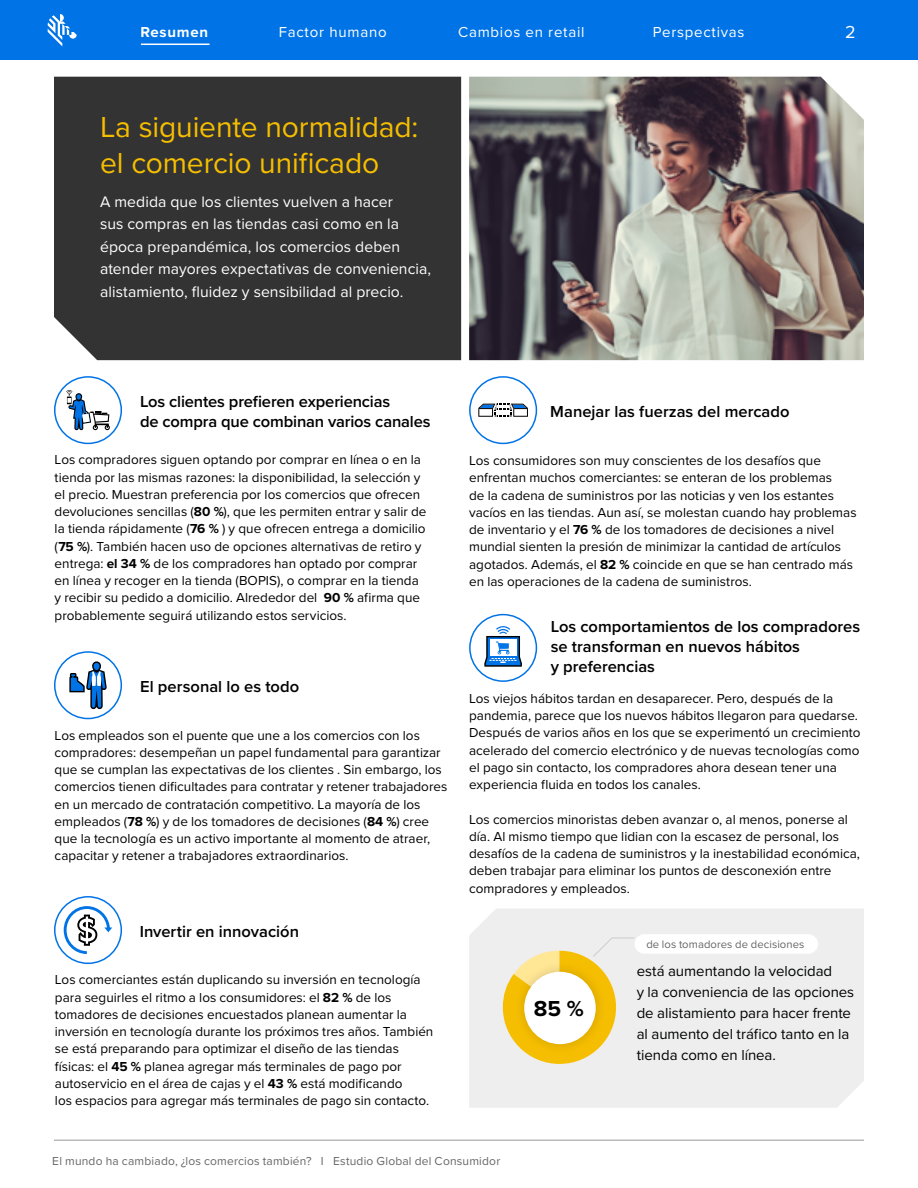
<style>
.page{position:relative;width:918px;height:1188px;background:#fff}
.page>*{position:absolute;margin:0;border:0;box-sizing:border-box;transform-origin:0 0}
.t1{font:30px/36px "Proxima Nova";letter-spacing:-.005em;color:#f6be00}
.t2{font:700 22.5px "Proxima Nova";color:#000101}
.t3{font:18px "Proxima Nova";color:#fff}
.t4{font:600 16.5px/19.8px "Proxima Nova";color:#000101}
.t5{font:15.75px/22.5px "Proxima Nova";letter-spacing:.005em;color:#fff}
.t6{font:15px/21px "Proxima Nova";letter-spacing:-.005em;color:#000101}
.t7{font:15px "Proxima Nova";letter-spacing:.05em;color:#fff}
.t8{font:700 15px "Proxima Nova";letter-spacing:.05em;color:#fff}
.t9{font:13.5px/17.2px "Proxima Nova";color:#000101}
.t10{font:12px "Proxima Nova";letter-spacing:.015em;color:#666}
.t11{font:11.25px "Proxima Nova";letter-spacing:.01em;color:#666}
.s1{font-weight:700}
</style>
<div class="page">
<hr style="left:54px;top:1140px;width:810px;height:1px;background:#999">
<div style="left:54px;top:77px;width:407px;height:283px;background:#333"></div>
<div style="left:469px;top:909px;width:395px;height:199px;background:#eee"></div>
<img style="left:469px;top:77px;width:395px;height:283px">
<div style="left:635px;top:934px;width:183px;height:20px;background:#fff;border-radius:10px"></div>
<svg style="left:503px;top:937px;width:132px;height:127px;background:#efe4c0"></svg>
<div style="left:514px;top:961px;width:93px;height:95px;background:#000;opacity:.15"></div>
<div style="left:524px;top:972px;width:72px;height:72px;background:#fff;border-radius:50%"></div>
<div style="left:54px;top:376px;width:68px;height:68px;border:2px solid #0073e6;border-radius:50%"></div>
<svg style="left:66px;top:390px;width:44px;height:40px"></svg>
<div style="left:469px;top:614px;width:68px;height:68px;border:2px solid #0073e6;border-radius:50%"></div>
<svg style="left:484px;top:626px;width:38px;height:41px"></svg>
<div style="left:54px;top:651px;width:68px;height:68px;border:2px solid #0073e6;border-radius:50%"></div>
<svg style="left:69px;top:661px;width:38px;height:48px"></svg>
<div style="left:469px;top:376px;width:68px;height:68px;border:2px solid #0073e6;border-radius:50%"></div>
<svg style="left:478px;top:404px;width:50px;height:13px"></svg>
<div style="left:54px;top:896px;width:68px;height:68px;border:2px solid #0073e6;border-radius:50%"></div>
<svg style="left:64px;top:906px;width:48px;height:48px"></svg>
<div style="left:0;top:0;width:918px;height:60px;background:#0073e6"></div>
<svg style="left:48px;top:14px;width:29px;height:32px"></svg>
<hr style="left:141px;top:44px;width:69px;height:1px;background:#fff">
<p class="t8" style="left:141px;top:21px;width:69px">Resumen</p>
<p class="t7" style="left:279px;top:21px;width:109px">Factor humano</p>
<p class="t7" style="left:458px;top:21px;width:128px">Cambios en retail</p>
<p class="t7" style="left:653px;top:21px;width:93px">Perspectivas</p>
<h3 class="t3" style="left:845px;top:19px;width:12px">2</h3>
<h1 class="t1" style="left:100px;top:108px;width:320px">La siguiente normalidad: el comercio unificado</h1>
<p class="t5" style="left:100px;top:189px;width:333px">A medida que los clientes vuelven a hacer<br>sus compras en las tiendas casi como en la época prepandémica, los comercios deben atender mayores expectativas de conveniencia, alistamiento, fluidez y sensibilidad al precio.</p>
<p class="t4" style="left:140px;top:391px;width:292px">Los clientes prefieren experiencias<br>de compra que combinan varios canales</p>
<p class="t9" style="left:55px;top:451px;width:373px">Los compradores siguen optando por comprar en línea o en la tienda por las mismas razones: la disponibilidad, la selección y el precio. Muestran preferencia por los comercios que ofrecen devoluciones sencillas (<span class="s1">80 %</span>), que les permiten entrar y salir de la tienda rápidamente (<span class="s1">76 %</span> ) y que ofrecen entrega a domicilio (<span class="s1">75 %</span>). También hacen uso de opciones alternativas de retiro y entrega: <span class="s1">el 34 %</span> de los compradores han optado por comprar en línea y recoger en la tienda (BOPIS), o comprar en la tienda y recibir su pedido a domicilio. Alrededor del <span class="s1">90 %</span> afirma que probablemente seguirá utilizando estos servicios.</p>
<p class="t4" style="left:140px;top:676px;width:161px">El personal lo es todo</p>
<p class="t9" style="left:55px;top:726px;width:394px">Los empleados son el puente que une a los comercios con los compradores: desempeñan un papel fundamental para garantizar que se cumplan las expectativas de los clientes . Sin embargo, los comercios tienen dificultades para contratar y retener trabajadores en un mercado de contratación competitivo. La mayoría de los empleados (<span class="s1">78 %</span>) y de los tomadores de decisiones (<span class="s1">84 %</span>) cree que la tecnología es un activo importante al momento de atraer, capacitar y retener a trabajadores extraordinarios.</p>
<p class="t4" style="left:140px;top:921px;width:161px">Invertir en innovación</p>
<p class="t9" style="left:55px;top:971px;width:380px">Los comerciantes están duplicando su inversión en tecnología para seguirles el ritmo a los consumidores: el <span class="s1">82 %</span> de los tomadores de decisiones encuestados planean aumentar la inversión en tecnología durante los próximos tres años. También se está preparando para optimizar el diseño de las tiendas físicas: el <span class="s1">45 %</span> planea agregar más terminales de pago por autoservicio en el área de cajas y el <span class="s1">43 %</span> está modificando<br>los espacios para agregar más terminales de pago sin contacto.</p>
<p class="t4" style="left:550px;top:401px;width:241px">Manejar las fuerzas del mercado</p>
<p class="t9" style="left:469px;top:452px;width:389px">Los consumidores son muy conscientes de los desafíos que enfrentan muchos comerciantes: se enteran de los problemas<br>de la cadena de suministros por las noticias y ven los estantes vacíos en las tiendas. Aun así, se molestan cuando hay problemas de inventario y el <span class="s1">76 %</span> de los tomadores de decisiones a nivel mundial sienten la presión de minimizar la cantidad de artículos agotados. Además, el <span class="s1">82 %</span> coincide en que se han centrado más en las operaciones de la cadena de suministros.</p>
<p class="t4" style="left:551px;top:617px;width:311px">Los comportamientos de los compradores se transforman en nuevos hábitos<br>y preferencias</p>
<p class="t9" style="left:469px;top:689px;width:393px">Los viejos hábitos tardan en desaparecer. Pero, después de la pandemia, parece que los nuevos hábitos llegaron para quedarse.<br>Después de varios años en los que se experimentó un crecimiento acelerado del comercio electrónico y de nuevas tecnologías como el pago sin contacto, los compradores ahora desean tener una experiencia fluida en todos los canales.</p>
<p class="t9" style="left:469px;top:810px;width:392px">Los comercios minoristas deben avanzar o, al menos, ponerse al día. Al mismo tiempo que lidian con la escasez de personal, los desafíos de la cadena de suministros y la inestabilidad económica, deben trabajar para eliminar los puntos de desconexión entre compradores y empleados.</p>
<h2 class="t2" style="left:534px;top:991px;width:52px">85 %</h2>
<p class="t11" style="left:646px;top:936px;width:160px">de los tomadores de decisiones</p>
<p class="t6" style="left:637px;top:960px;width:219px">está aumentando la velocidad<br>y la conveniencia de las opciones de alistamiento para hacer frente al aumento del tráfico tanto en la tienda como en línea.</p>
<p class="t10" style="left:52px;top:1152px;width:450px">El mundo ha cambiado, ¿los comercios también? I Estudio Global del Consumidor</p>
</div>
